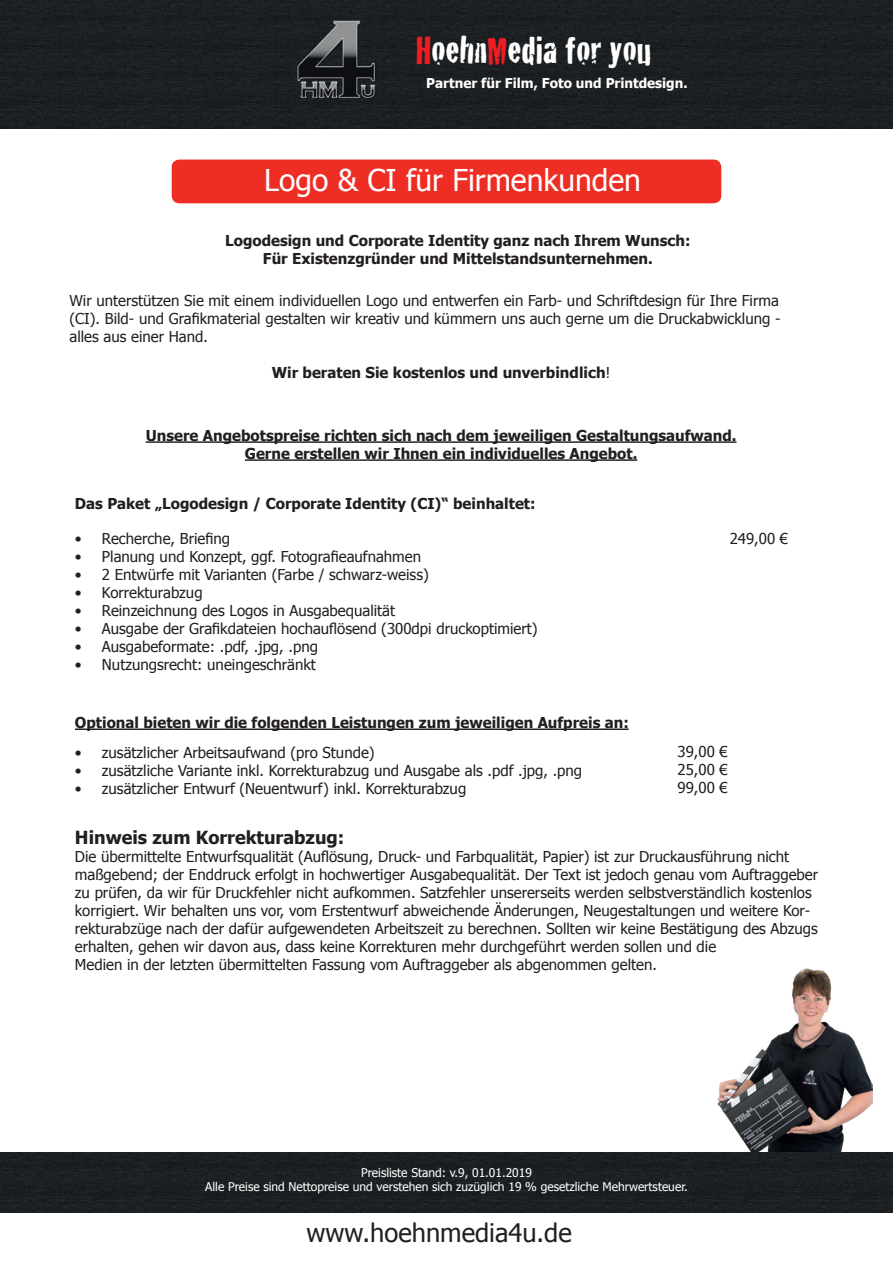
<style>
.page{position:relative;width:893px;height:1263px;background:#fff}
.page>*{position:absolute;margin:0;border:0;box-sizing:border-box;transform-origin:0 0}
.t1{font:40.5px "Cracked";color:#fff}
.t2{font:30px "Tahoma";color:#fff}
.t3{font:25.5px "Tahoma";color:#231f20}
.t4{font:700 18px "Tahoma";color:#231f20}
.t5{font:15px/18px "Tahoma";color:#231f20;text-align:justify}
.t6{font:700 15px/18px "Tahoma";color:#231f20;text-align:center}
.t7{font:700 13.5px "Tahoma";color:#fff}
.t8{font:12px/14.4px "Tahoma";color:#fff;text-align:center}
.s1{color:#ee1d23}
.s2{font-weight:400}
</style>
<div class="page">
<div style="left:0;top:0;width:892px;height:129px;background:#1c2022"></div>
<img style="left:718px;top:968px;width:155px;height:185px">
<img style="left:298px;top:20px;width:79px;height:80px">
<div style="left:171px;top:159px;width:551px;height:45px;background:#ee2e24;border-radius:9px"></div>
<div style="left:170px;top:158px;width:553px;height:47px;border:2px solid #fff;border-radius:9px"></div>
<div style="left:1px;top:1153px;width:891px;height:59px;background:#1c2022"></div>
<hr style="left:146px;top:441px;width:590px;height:2px;background:#231f20">
<hr style="left:245px;top:459px;width:392px;height:2px;background:#231f20">
<hr style="left:75px;top:728px;width:554px;height:2px;background:#231f20">
<h1 class="t1" style="left:416px;top:18px;width:237px"><span class="s1">H</span>oehn<span class="s1">M</span>edia for you</h1>
<p class="t7" style="left:426px;top:74px;width:263px">Partner für Film, Foto und Printdesign.</p>
<h2 class="t2" style="left:264px;top:159px;width:378px">Logo &amp; CI für Firmenkunden</h2>
<p class="t6" style="left:225px;top:230px;width:467px">Logodesign und Corporate Identity ganz nach Ihrem Wunsch:<br>Für Existenzgründer und Mittelstandsunternehmen.</p>
<p class="t5" style="left:69px;top:291px;width:713px">Wir unterstützen Sie mit einem individuellen Logo und entwerfen ein Farb- und Schriftdesign für Ihre Firma (CI). Bild- und Grafikmaterial gestalten wir kreativ und kümmern uns auch gerne um die Druckabwicklung - alles aus einer Hand.</p>
<p class="t6" style="left:272px;top:363px;width:340px">Wir beraten Sie kostenlos und unverbindlich<span class="s2">!</span></p>
<p class="t6" style="left:146px;top:426px;width:592px">Unsere Angebotspreise richten sich nach dem jeweiligen Gestaltungsaufwand.<br>Gerne erstellen wir Ihnen ein individuelles Angebot.</p>
<p class="t6" style="left:75px;top:494px;width:462px">Das Paket „Logodesign / Corporate Identity (CI)“ beinhaltet:</p>
<p class="t5" style="left:75px;top:529px;width:157px">• Recherche, Briefing</p>
<p class="t5" style="left:75px;top:547px;width:348px">• Planung und Konzept, ggf. Fotografieaufnahmen</p>
<p class="t5" style="left:75px;top:565px;width:355px">• 2 Entwürfe mit Varianten (Farbe / schwarz-weiss)</p>
<p class="t5" style="left:75px;top:583px;width:129px">• Korrekturabzug</p>
<p class="t5" style="left:75px;top:601px;width:322px">• Reinzeichnung des Logos in Ausgabequalität</p>
<p class="t5" style="left:75px;top:619px;width:464px">• Ausgabe der Grafikdateien hochauflösend (300dpi druckoptimiert)</p>
<p class="t5" style="left:75px;top:637px;width:245px">• Ausgabeformate: .pdf, .jpg, .png</p>
<p class="t5" style="left:75px;top:655px;width:243px">• Nutzungsrecht: uneingeschränkt</p>
<p class="t6" style="left:75px;top:713px;width:555px">Optional bieten wir die folgenden Leistungen zum jeweiligen Aufpreis an:</p>
<p class="t5" style="left:75px;top:743px;width:301px">• zusätzlicher Arbeitsaufwand (pro Stunde)</p>
<p class="t5" style="left:75px;top:761px;width:509px">• zusätzliche Variante inkl. Korrekturabzug und Ausgabe als .pdf .jpg, .png</p>
<p class="t5" style="left:75px;top:779px;width:393px">• zusätzlicher Entwurf (Neuentwurf) inkl. Korrekturabzug</p>
<p class="t5" style="left:730px;top:529px;width:60px">249,00 €</p>
<p class="t5" style="left:678px;top:742px;width:52px">39,00 € 25,00 € 99,00 €</p>
<p class="t4" style="left:75px;top:825px;width:271px">Hinweis zum Korrekturabzug:</p>
<p class="t5" style="left:75px;top:847px;width:745px;text-align:left">Die übermittelte Entwurfsqualität (Auflösung, Druck- und Farbqualität, Papier) ist zur Druckausführung nicht maßgebend; der Enddruck erfolgt in hochwertiger Ausgabequalität. Der Text ist jedoch genau vom Auftraggeber zu prüfen, da wir für Druckfehler nicht aufkommen. Satzfehler unsererseits werden selbstverständlich kostenlos korrigiert. Wir behalten uns vor, vom Erstentwurf abweichende Änderungen, Neugestaltungen und weitere Kor&shy;rekturabzüge nach der dafür aufgewendeten Arbeitszeit zu berechnen. Sollten wir keine Bestätigung des Abzugs erhalten, gehen wir davon aus, dass keine Korrekturen mehr durchgeführt werden sollen und die<br>Medien in der letzten übermittelten Fassung vom Auftraggeber als abgenommen gelten.</p>
<p class="t8" style="left:205px;top:1165px;width:484px">Preisliste Stand: v.9, 01.01.2019<br>Alle Preise sind Nettopreise und verstehen sich zuzüglich 19 % gesetzliche Mehrwertsteuer.</p>
<h3 class="t3" style="left:307px;top:1216px;width:267px">www.hoehnmedia4u.de</h3>
</div>
